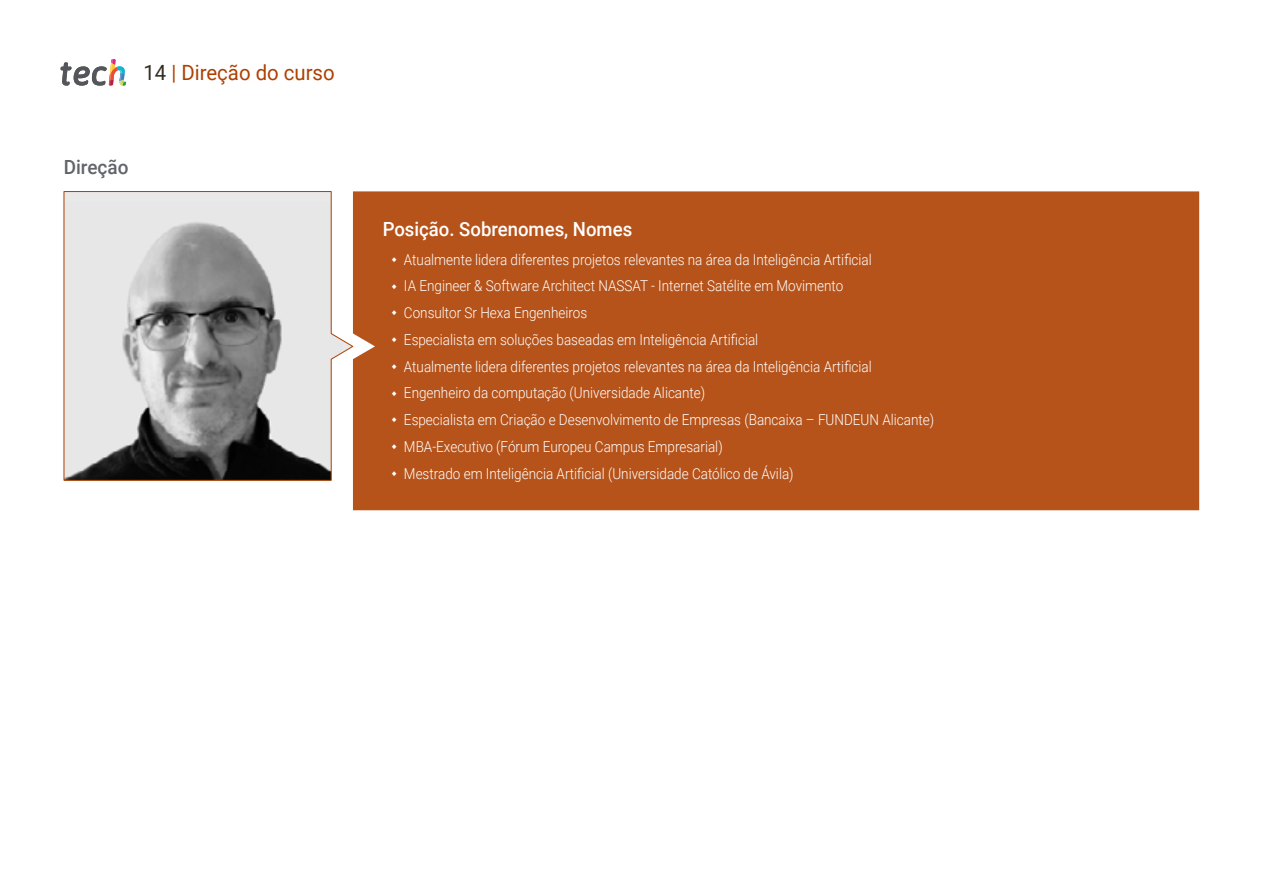
<style>
.page{position:relative;width:1263px;height:893px;background:#fff}
.page>*{position:absolute;margin:0;border:0;box-sizing:border-box;transform-origin:0 0}
.t1{font:21px "Roboto";color:#ae4000}
.t2{font:500 19.5px "Roboto";color:#fff;scale:.95 1}
.t3{font:500 19.5px "Roboto";color:#61646a}
.t4{font:300 15px/26.7px "Roboto";color:#fff;scale:.9 1}
.s1{color:#312e20}
</style>
<div class="page">
<div style="left:353px;top:191px;width:846px;height:319px;background:#b6531a"></div>
<svg style="left:64px;top:191px;width:289px;height:290px;background:#b5b4b3"></svg>
<svg style="left:61px;top:59px;width:65px;height:27px"></svg>
<svg style="left:392px;top:257px;width:5px;height:5px"></svg>
<svg style="left:392px;top:284px;width:5px;height:5px"></svg>
<svg style="left:392px;top:310px;width:5px;height:5px"></svg>
<svg style="left:392px;top:337px;width:5px;height:5px"></svg>
<svg style="left:392px;top:364px;width:5px;height:5px"></svg>
<svg style="left:392px;top:391px;width:5px;height:5px"></svg>
<svg style="left:392px;top:417px;width:5px;height:5px"></svg>
<svg style="left:392px;top:444px;width:5px;height:5px"></svg>
<svg style="left:392px;top:471px;width:5px;height:5px"></svg>
<h1 class="t1" style="left:144px;top:57px;width:193px"><span class="s1">14</span> | Direção do curso</h1>
<h2 class="t3" style="left:64px;top:154px;width:66px">Direção</h2>
<h2 class="t2" style="left:383px;top:215px;width:264px">Posição. Sobrenomes, Nomes</h2>
<p class="t4" style="left:404px;top:245px;width:590px">Atualmente lidera diferentes projetos relevantes na área da Inteligência Artificial<br>IA Engineer &amp; Software Architect NASSAT - Internet Satélite em Movimento<br>Consultor Sr Hexa Engenheiros<br>Especialista em soluções baseadas em Inteligência Artificial<br>Atualmente lidera diferentes projetos relevantes na área da Inteligência Artificial Engenheiro da computação (Universidade Alicante)<br>Especialista em Criação e Desenvolvimento de Empresas (Bancaixa – FUNDEUN Alicante)<br>MBA-Executivo (Fórum Europeu Campus Empresarial)<br>Mestrado em Inteligência Artificial (Universidade Católico de Ávila)</p>
</div>
